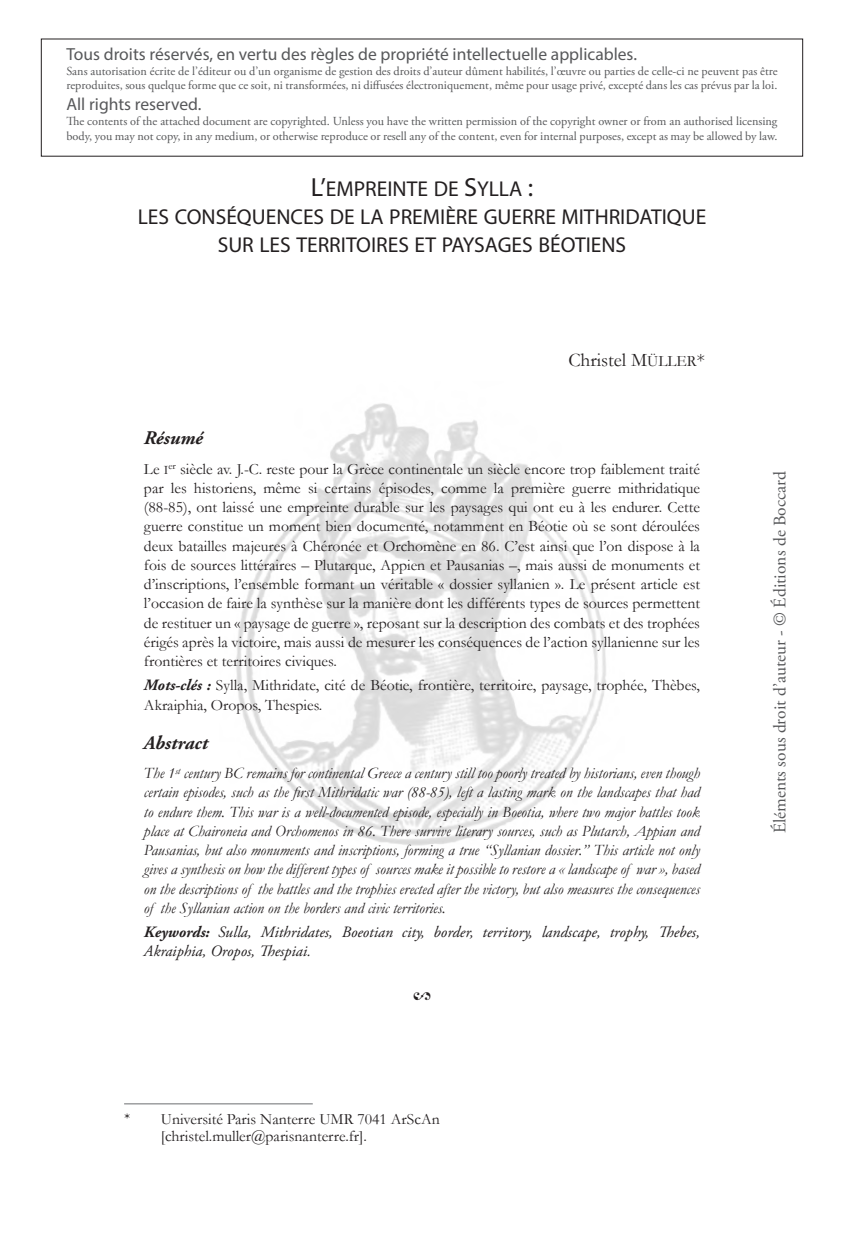
<style>
.page{position:relative;width:844px;height:1241px;background:#fff}
.page>*{position:absolute;margin:0;border:0;box-sizing:border-box;transform-origin:0 0}
.t1{font:21.53px/28px "Myriad Pro Regular SC820";color:#231f20;text-align:center}
.t2{font:19.25px "Garamond";color:#231f20}
.t3{font:italic 700 19.25px "Adobe Garamond Pro";color:#231f20}
.t4{font:17.5px "Myriad Pro";color:#57585a}
.t5{font:17.5px "Adobe Garamond Pro";color:#57585a}
.t6{font:15.75px/19.2px "Garamond";color:#231f20}
.t7{font:italic 15.75px/19.2px "Garamond";color:#231f20;text-align:justify}
.t8{font:italic 15.75px/19.2px "Adobe Garamond Pro";color:#231f20}
.t9{font:15.75px "Adobe Garamond Pro";color:#231f20}
.t10{font:12.25px/14.7px "Adobe Garamond Pro";color:#57585a}
.s1{font-size:26.25px}
.s2{font-family:"Garamond SC820"}
.s3{font-family:"Garamond SC820";font-size:15.75px}
.s4{font-family:"Garamond SC820";font-size:12.95px}
.s5{font-family:"Adobe Garamond Pro";font-weight:700;font-style:italic}
.s6{font-weight:700}
.s7{font-family:"Adobe Garamond Pro"}
</style>
<div class="page">
<img style="left:236px;top:403px;width:370px;height:443px">
<hr style="left:124px;top:1103px;width:189px;height:1px;background:#6c6d70">
<p class="t4" style="left:66px;top:43px;width:572px">Tous droits réservés, en vertu des règles de propriété intellectuelle applicables.</p>
<p class="t10" style="left:66px;top:64px;width:712px">Sans autorisation écrite de l’éditeur ou d’un organisme de gestion des droits d’auteur dûment habilités, l’œuvre ou parties de celle-ci ne peuvent pas être reproduites, sous quelque forme que ce soit, ni transformées, ni diffusées électroniquement, même pour usage privé, excepté dans les cas prévus par la loi.</p>
<p class="t4" style="left:66px;top:94px;width:136px">All rights reserved.</p>
<p class="t10" style="left:66px;top:114px;width:712px">The contents of the attached document are copyrighted. Unless you have the written permission of the copyright owner or from an authorised licensing body, you may not copy, in any medium, or otherwise reproduce or resell any of the content, even for internal purposes, except as may be allowed by law.</p>
<h1 class="t1" style="left:138px;top:174px;width:570px"><span class="s1">L’</span>EMPREINTE DE <span class="s1">S</span>YLLA <span class="s1">:<br></span>LES CONSÉQUENCES DE LA PREMIÈRE GUERRE MITHRIDATIQUE<br>SUR LES TERRITOIRES ET PAYSAGES BÉOTIENS</h1>
<p class="t2" style="left:568px;top:348px;width:138px">Christel <span class="s2">M</span><span class="s3">üller</span><span class="s2">*</span></p>
<p class="t3" style="left:144px;top:427px;width:60px">Résumé</p>
<p class="t6" style="left:144px;top:458px;width:557px;text-align:justify">Le <span class="s4">i</span><sup>er</sup> siècle av. J.-C. reste pour la Grèce continentale un siècle encore trop faiblement traité par les historiens, même si certains épisodes, comme la première guerre mithridatique (88-85), ont laissé une empreinte durable sur les paysages qui ont eu à les endurer. Cette guerre constitue un moment bien documenté, notamment en Béotie où se sont déroulées deux batailles majeures à Chéronée et Orchomène en 86. C’est ainsi que l’on dispose à la fois de sources littéraires – Plutarque, Appien et Pausanias –, mais aussi de monuments et d’inscriptions, l’ensemble formant un véritable « dossier syllanien ». Le présent article est l’occasion de faire la synthèse sur la manière dont les différents types de sources permettent de restituer un « paysage de guerre », reposant sur la description des combats et des trophées érigés après la victoire, mais aussi de mesurer les conséquences de l’action syllanienne sur les frontières et territoires civiques.</p>
<p class="t6" style="left:144px;top:675px;width:557px"><span class="s5">Mots-clés :</span> Sylla, Mithridate, cité de Béotie, frontière, territoire, paysage, trophée, Thèbes,<br>Akraiphia, Oropos, Thespies.</p>
<p class="t3" style="left:144px;top:731px;width:65px">Abstract</p>
<p class="t7" style="left:144px;top:763px;width:557px">The 1<sup>st</sup> century BC remains for continental Greece a century still too poorly treated by historians, even though certain episodes, such as the first Mithridatic war (88-85), left a lasting mark on the landscapes that had to endure them. This war is a well-documented episode, especially in Boeotia, where two major battles took place at Chaironeia and Orchomenos in 86. There survive literary sources, such as Plutarch, Appian and Pausanias, but also monuments and inscriptions, forming a true “Syllanian dossier.” This article not only gives a synthesis on how the different types of sources make it possible to restore a « landscape of war », based on the descriptions of the battles and the trophies erected after the victory, but also measures the consequences of the Syllanian action on the borders and civic territories.</p>
<p class="t8" style="left:144px;top:922px;width:557px"><span class="s6">Keywords:</span> Sulla, Mithridates, Boeotian city, border, territory, landscape, trophy, Thebes,<br>Akraiphia, Oropos, Thespiai.</p>
<p class="t9" style="left:413px;top:986px;width:19px">2</p>
<p class="t6" style="left:161px;top:1109px;width:280px;line-height:17.5px;text-indent:-37px"><span class="s7">*</span> Université Paris Nanterre UMR 7041 ArScAn [christel.muller@parisnanterre.fr].</p>
<p class="t5" style="left:769px;top:833px;width:363px;rotate:-90deg">Éléments sous droit d’auteur - © Éditions de Boccard</p>
</div>
